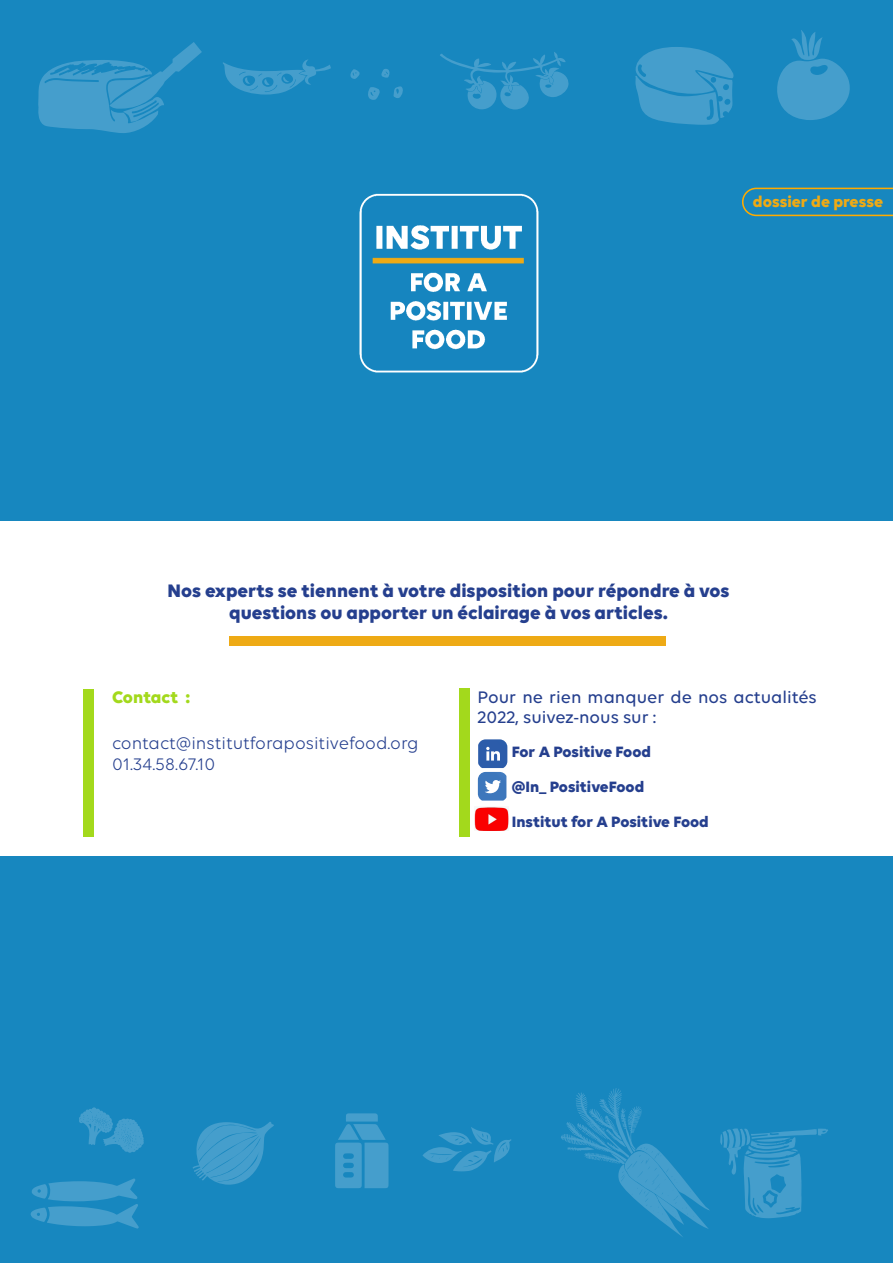
<style>
.page{position:relative;width:893px;height:1263px;background:#1787bf}
.page>*{position:absolute;margin:0;border:0;box-sizing:border-box;transform-origin:0 0}
.t1{font:700 19.5px/22.5px "Volte";color:#253f8e;text-align:center}
.t2{font:500 18px/19.5px "Volte";color:#253f8e}
.t3{font:18px "Volte";color:#253f8e}
.t4{font:700 18px "Volte";color:#a3d91c}
.t5{font:700 16.5px "Volte";color:#eeaa15}
.t6{font:700 16.2px "Volte";color:#253f8e}
</style>
<div class="page">
<svg style="left:393px;top:86px;width:10px;height:12px"></svg>
<svg style="left:368px;top:87px;width:12px;height:13px"></svg>
<svg style="left:350px;top:69px;width:10px;height:10px"></svg>
<svg style="left:381px;top:69px;width:9px;height:9px"></svg>
<svg style="left:422px;top:1127px;width:89px;height:44px"></svg>
<svg style="left:777px;top:30px;width:73px;height:90px"></svg>
<svg style="left:223px;top:60px;width:108px;height:35px"></svg>
<svg style="left:79px;top:1107px;width:65px;height:46px"></svg>
<svg style="left:561px;top:1088px;width:149px;height:149px"></svg>
<svg style="left:30px;top:1178px;width:109px;height:50px"></svg>
<svg style="left:38px;top:42px;width:164px;height:91px"></svg>
<svg style="left:440px;top:52px;width:129px;height:57px"></svg>
<svg style="left:335px;top:1113px;width:53px;height:75px"></svg>
<svg style="left:193px;top:1122px;width:81px;height:63px"></svg>
<svg style="left:720px;top:1128px;width:108px;height:90px"></svg>
<svg style="left:635px;top:47px;width:99px;height:78px"></svg>
<svg style="left:742px;top:188px;width:151px;height:28px"></svg>
<div style="left:0;top:522px;width:893px;height:334px;background:#fff"></div>
<svg style="left:478px;top:739px;width:29px;height:61px"></svg>
<div style="left:459px;top:688px;width:11px;height:148px;background:#a3d91c"></div>
<div style="left:83px;top:689px;width:11px;height:147px;background:#a3d91c"></div>
<div style="left:230px;top:636px;width:436px;height:10px;background:#eeaa15"></div>
<div style="left:813px;top:1209px;width:31px;height:52px;background:#1787bf"></div>
<img style="left:359px;top:193px;width:180px;height:180px">
<img style="left:475px;top:807px;width:34px;height:23px">
<p class="t5" style="left:753px;top:192px;width:132px">dossier de presse</p>
<p class="t1" style="left:168px;top:578px;width:564px">Nos experts se tiennent à votre disposition pour répondre à vos questions ou apporter un éclairage à vos articles.</p>
<p class="t4" style="left:112px;top:686px;width:80px">Contact :</p>
<p class="t3" style="left:112px;top:733px;width:308px">contact@institutforapositivefood.org</p>
<p class="t3" style="left:112px;top:754px;width:105px">01.34.58.67.10</p>
<p class="t2" style="left:477px;top:687px;width:341px">Pour ne rien manquer de nos actualités<br>2022, suivez-nous sur :</p>
<p class="t6" style="left:512px;top:742px;width:141px">For A Positive Food</p>
<p class="t6" style="left:512px;top:777px;width:134px">@In_ PositiveFood</p>
<p class="t6" style="left:512px;top:812px;width:199px">Institut for A Positive Food</p>
</div>
